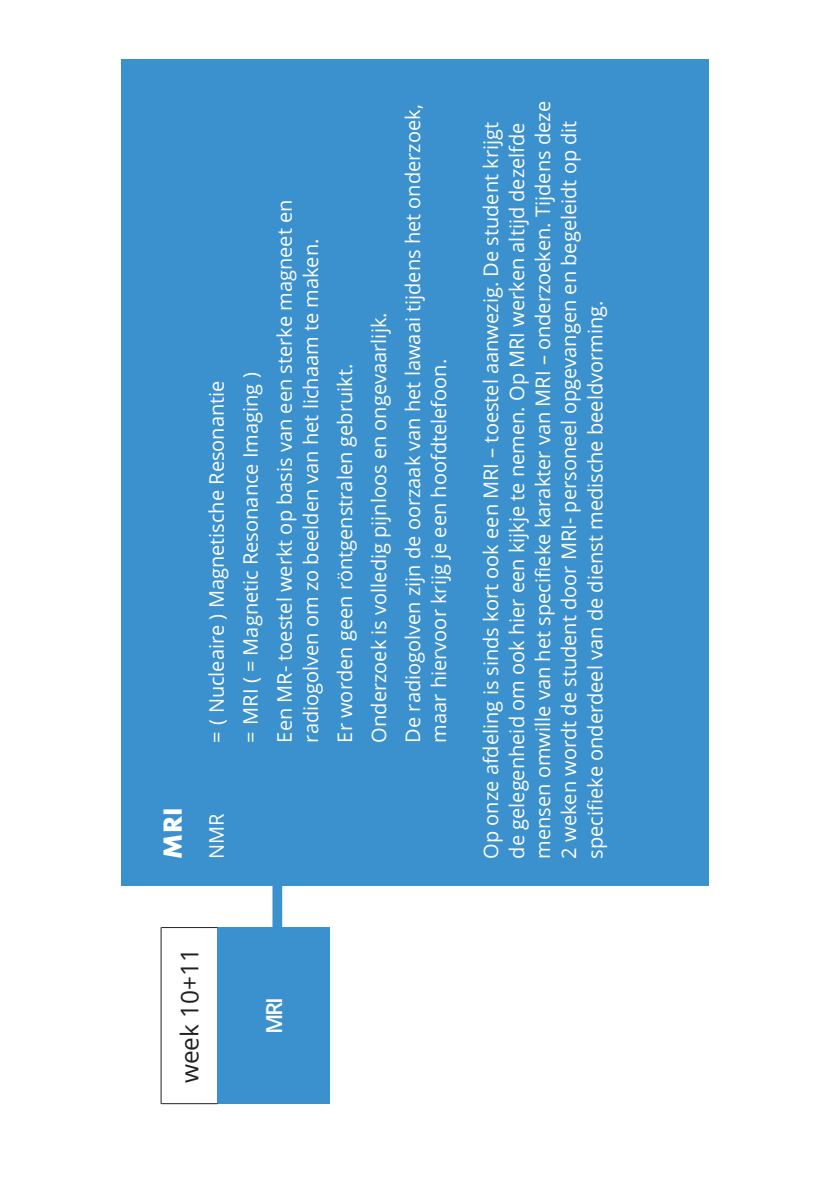
<style>
.page{position:relative;width:840px;height:1191px;background:#fff}
.page>*{position:absolute;margin:0;border:0;box-sizing:border-box;transform-origin:0 0}
.t1{font:700 27.2px "Futura PT";color:#fff}
.t2{font:24.4px "Open Sans";color:#231f20}
.t3{font:600 22px "Open Sans";color:#fff}
.t4{font:20px/34px "Open Sans";color:#fff}
</style>
<div class="page">
<div style="left:272px;top:720px;width:10px;height:225px;background:#3b91ce"></div>
<div style="left:121px;top:60px;width:587px;height:825px;background:#3b91ce"></div>
<div style="left:217px;top:927px;width:113px;height:176px;background:#3b91ce"></div>
<hr style="left:161px;top:927px;width:1px;height:177px;background:#231f20">
<hr style="left:161px;top:1103px;width:56px;height:1px;background:#231f20">
<hr style="left:161px;top:927px;width:56px;height:1px;background:#231f20">
<p class="t4" style="left:293px;top:742px;width:639px;rotate:-90deg">radiogolven om zo beelden van het lichaam te maken.<br>Er worden geen röntgenstralen gebruikt.<br>Onderzoek is volledig pijnloos en ongevaarlijk.<br>De radiogolven zijn de oorzaak van het lawaai tijdens het onderzoek,</p>
<p class="t4" style="left:199px;top:742px;width:544px;rotate:-90deg">= ( Nucleaire ) Magnetische Resonantie<br>= MRI ( = Magnetic Resonance Imaging )<br>Een MR- toestel werkt op basis van een sterke magneet en</p>
<p class="t4" style="left:421px;top:742px;width:385px;rotate:-90deg">maar hiervoor krijg je een hoofdtelefoon.</p>
<h1 class="t1" style="left:155px;top:858px;width:52px;rotate:-90deg">MRI</h1>
<p class="t4" style="left:199px;top:858px;width:47px;rotate:-90deg">NMR</p>
<p class="t4" style="left:477px;top:858px;width:759px;line-height:26px;rotate:-90deg">Op onze afdeling is sinds kort ook een MRI – toestel aanwezig. De student krijgt de gelegenheid om ook hier een kijkje te nemen. Op MRI werken altijd dezelfde mensen omwille van het specifieke karakter van MRI – onderzoeken. Tijdens deze 2 weken wordt de student door MRI- personeel opgevangen en begeleidt op dit specifieke onderdeel van de dienst medische beeldvorming.</p>
<p class="t2" style="left:173px;top:1083px;width:137px;rotate:-90deg">week 10+11</p>
<p class="t3" style="left:259px;top:1034px;width:39px;rotate:-90deg">MRI</p>
</div>
